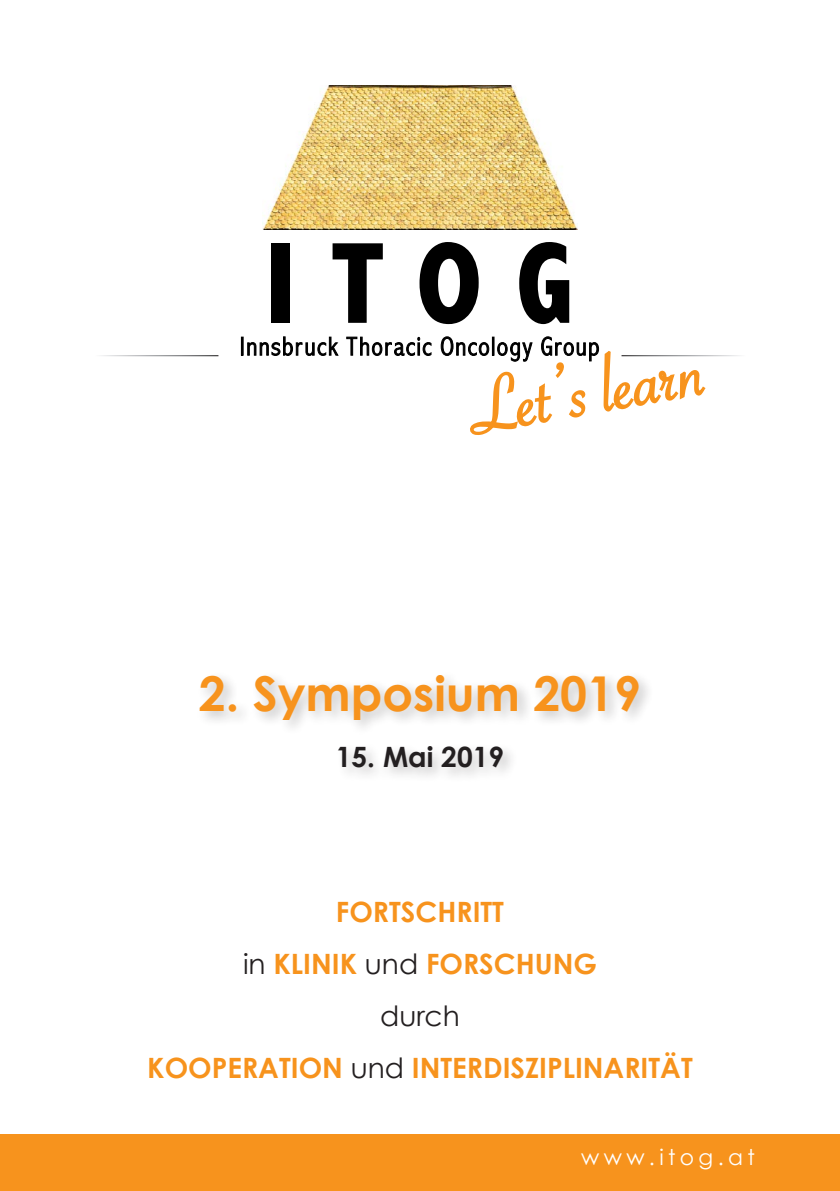
<style>
.page{position:relative;width:840px;height:1191px;background:#fff}
.page>*{position:absolute;margin:0;border:0;box-sizing:border-box;transform-origin:0 0}
.t1{font:83px "Savoye Let Plain";color:#f7931d}
.t2{font:700 48px "Century Gothic";color:#f7931d}
.t3{font:700 28px/52px "Century Gothic";color:#f7931d;text-align:center}
.t4{font:700 28px "Century Gothic";color:#231f20}
.t5{font:21.8px "Century Gothic";letter-spacing:.2em;color:#fff}
.s1{font-weight:400;color:#231f20}
</style>
<div class="page">
<img style="left:262px;top:85px;width:315px;height:144px">
<svg style="left:241px;top:242px;width:465px;height:193px"></svg>
<hr style="left:621px;top:355px;width:124px;height:1px;background:#fff">
<div style="left:0;top:1134px;width:839px;height:57px;background:#f7931d"></div>
<div style="left:195px;top:670px;width:459px;height:113px;background:#231f20;opacity:.25"></div>
<h1 class="t1" style="left:459px;top:355px;width:240px;rotate:-10deg">Let’s learn</h1>
<h2 class="t2" style="left:199px;top:663px;width:443px">2. Symposium 2019</h2>
<p class="t4" style="left:336px;top:739px;width:169px">15. Mai 2019</p>
<p class="t3" style="left:147px;top:884px;width:546px">FORTSCHRITT<br><span class="s1">in</span> KLINIK <span class="s1">und</span> FORSCHUNG<br><span class="s1">durch<br></span>KOOPERATION <span class="s1">und</span> INTERDISZIPLINARITÄT</p>
<p class="t5" style="left:581px;top:1144px;width:175px">www.itog.at</p>
</div>
